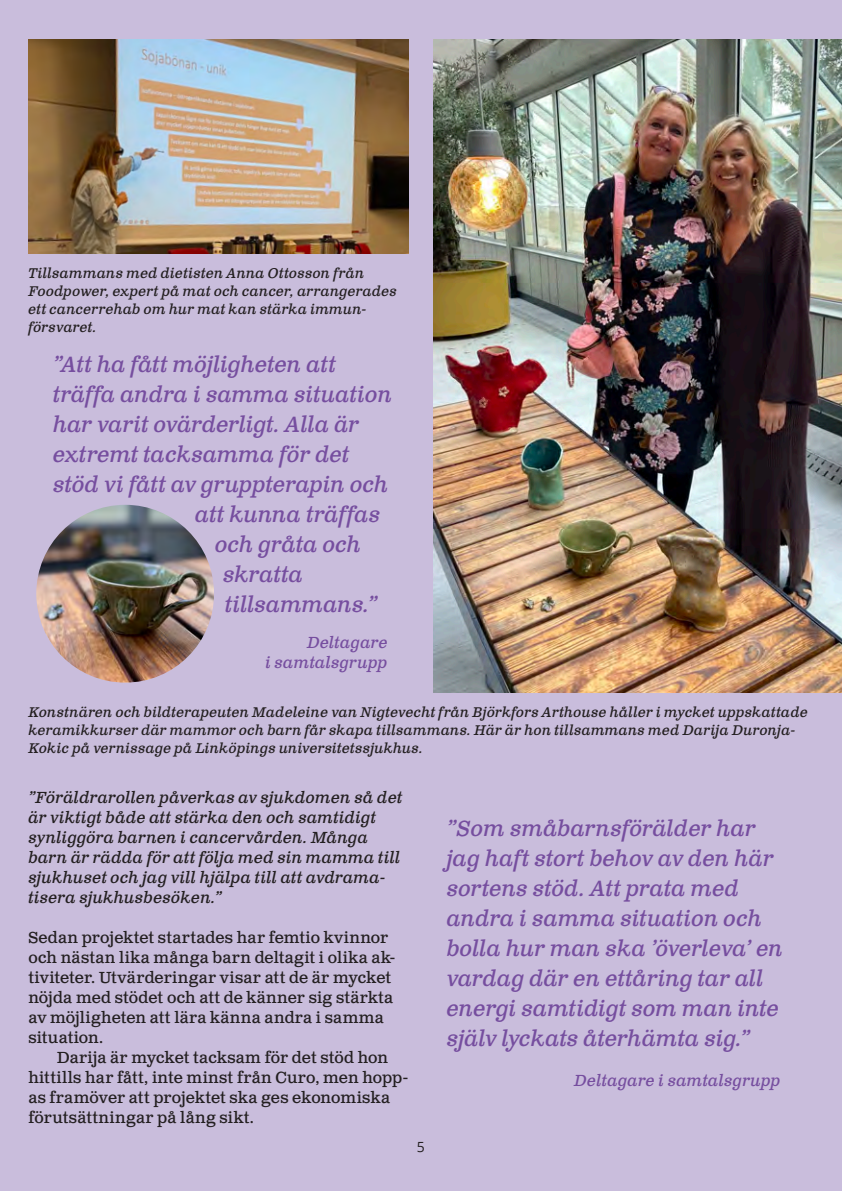
<style>
.page{position:relative;width:842px;height:1191px;background:#c9bddc}
.page>*{position:absolute;margin:0;border:0;box-sizing:border-box;transform-origin:0 0}
.Citat_i_text{font:italic 22px/30px "Clarendon Text Pro";letter-spacing:-.005em;color:#764e9f}
.bröd_Clarendon_Text{font:16px/20px "Clarendon Text Pro";letter-spacing:.015em;color:#231f20}
.Citat_i_text_MINDRE{font:italic 16px/20px "Clarendon Text Pro";letter-spacing:.01em;color:#231f20}
.Citat_i_text_MINDRE-2{font:italic 16px/20px "Clarendon Text Pro";letter-spacing:.015em;color:#764e9f;text-align:right}
.Bildtext_kursiv{font:italic 14px/18px "Clarendon Text Pro";letter-spacing:.015em;color:#231f20}
.t1{font:14px "Open Sans";color:#231f20}
</style>
<div class="page">
<img style="left:433px;top:40px;width:409px;height:652px">
<img style="left:28px;top:40px;width:381px;height:213px">
<img style="left:36px;top:505px;width:178px;height:177px;border-radius:89px">
<p class="Bildtext_kursiv" style="left:28px;top:264px;width:370px">Tillsammans med dietisten Anna Ottosson från Foodpower, expert på mat och cancer, arrangerades ett cancerrehab om hur mat kan stärka immun&shy;försvaret.</p>
<p class="Citat_i_text" style="left:53px;top:350px;width:284px">”Att ha fått möjligheten att</p>
<p class="Citat_i_text" style="left:53px;top:380px;width:341px">träffa andra i samma situation</p>
<p class="Citat_i_text" style="left:53px;top:410px;width:308px">har varit ovärderligt. Alla är</p>
<p class="Citat_i_text" style="left:53px;top:440px;width:298px">extremt tacksamma för det</p>
<p class="Citat_i_text" style="left:53px;top:470px;width:337px">stöd vi fått av gruppterapin och</p>
<p class="Citat_i_text" style="left:195px;top:500px;width:187px">att kunna träffas</p>
<p class="Citat_i_text" style="left:215px;top:530px;width:148px">och gråta och</p>
<p class="Citat_i_text" style="left:223px;top:560px;width:82px">skratta</p>
<p class="Citat_i_text" style="left:225px;top:590px;width:154px">tillsammans.”</p>
<p class="Citat_i_text_MINDRE-2" style="left:265px;top:633px;width:124px">Deltagare<br>i samtalsgrupp</p>
<p class="Bildtext_kursiv" style="left:28px;top:703px;width:781px">Konstnären och bildterapeuten Madeleine van Nigtevecht från Björkfors Arthouse håller i mycket uppskattade keramikkurser där mammor och barn får skapa tillsammans. Här är hon tillsammans med Darija Duronja-<br>Kokic på vernissage på Linköpings universitetssjukhus.</p>
<p class="Citat_i_text_MINDRE" style="left:28px;top:788px;width:376px">”Föräldrarollen påverkas av sjukdomen så det är viktigt både att stärka den och samtidigt synliggöra barnen i cancervården. Många barn är rädda för att följa med sin mamma till sjukhuset och jag vill hjälpa till att avdrama&shy;tisera sjukhusbesöken.”</p>
<p class="bröd_Clarendon_Text" style="left:28px;top:928px;width:369px">Sedan projektet startades har femtio kvinnor och nästan lika många barn deltagit i olika ak&shy;tiviteter. Utvärderingar visar att de är mycket nöjda med stödet och att de känner sig stärkta av möjligheten att lära känna andra i samma situation.</p>
<p class="bröd_Clarendon_Text" style="left:28px;top:1048px;width:381px;text-indent:28px">Darija är mycket tacksam för det stöd hon hittills har fått, inte minst från Curo, men hopp&shy;as framöver att projektet ska ges ekonomiska förutsättningar på lång sikt.</p>
<p class="t1" style="left:417px;top:1137px;width:10px">5</p>
<p class="Citat_i_text" style="left:447px;top:813px;width:338px">”Som småbarnsförälder har jag haft stort behov av den här sortens stöd. Att prata med andra i samma situation och bolla hur man ska ’överleva’ en vardag där en ettåring tar all energi samtidigt som man inte själv lyckats återhämta sig.”</p>
<p class="Citat_i_text_MINDRE-2" style="left:574px;top:1070px;width:208px">Deltagare i samtalsgrupp</p>
</div>
